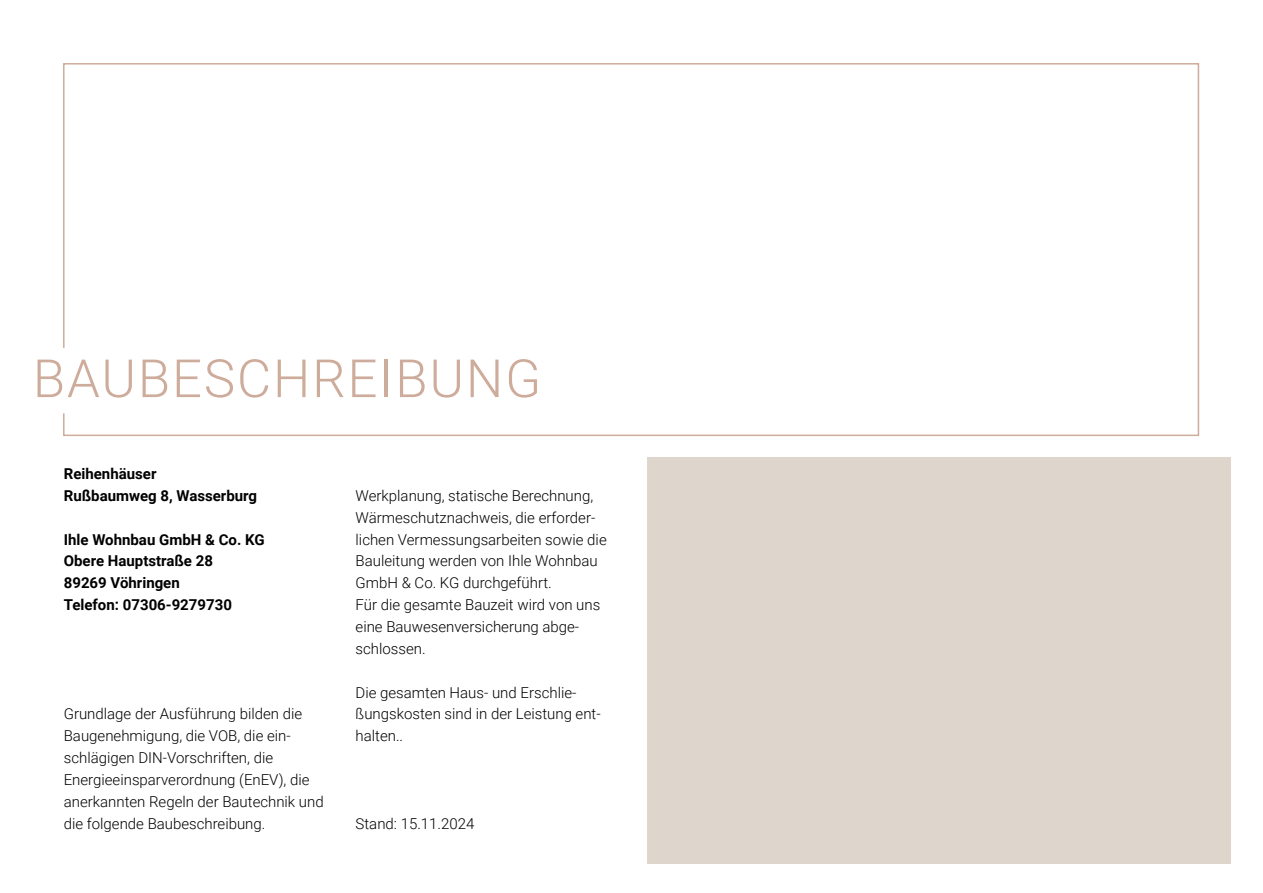
<style>
.page{position:relative;width:1263px;height:893px;background:#fff}
.page>*{position:absolute;margin:0;border:0;box-sizing:border-box;transform-origin:0 0}
.t1{font:300 52.8px "Roboto";letter-spacing:.035em;color:#ceac9b}
.t2{font:300 15px/21.9px "Roboto";color:#000}
.t3{font:700 15px/21.9px "Roboto";color:#000}
</style>
<div class="page">
<svg style="left:63px;top:63px;width:1137px;height:374px"></svg>
<div style="left:647px;top:457px;width:584px;height:406px;background:#ded5cc"></div>
<h1 class="t1" style="left:33px;top:341px;width:510px">BAUBESCHREIBUNG</h1>
<p class="t3" style="left:64px;top:462px;width:195px">Reihenhäuser<br>Rußbaumweg 8, Wasserburg</p>
<p class="t3" style="left:64px;top:528px;width:202px">Ihle Wohnbau GmbH &amp; Co. KG<br>Obere Hauptstraße 28<br>89269 Vöhringen<br>Telefon: 07306-9279730</p>
<p class="t2" style="left:64px;top:703px;width:261px">Grundlage der Ausführung bilden die Baugenehmigung, die VOB, die ein&shy;schlägigen DIN-Vorschriften, die Energieeinsparverordnung (EnEV), die anerkannten Regeln der Bautechnik und die folgende Baubeschreibung.</p>
<p class="t2" style="left:356px;top:484px;width:253px">Werkplanung, statische Berechnung,<br>Wärmeschutznachweis, die erforder&shy;lichen Vermessungsarbeiten sowie die<br>Bauleitung werden von Ihle Wohnbau<br>GmbH &amp; Co. KG durchgeführt.<br>Für die gesamte Bauzeit wird von uns eine Bauwesenversicherung abge&shy;schlossen.</p>
<p class="t2" style="left:356px;top:681px;width:247px">Die gesamten Haus- und Erschlie&shy;ßungskosten sind in der Leistung ent&shy;halten..</p>
<p class="t2" style="left:356px;top:812px;width:120px">Stand: 15.11.2024</p>
</div>
